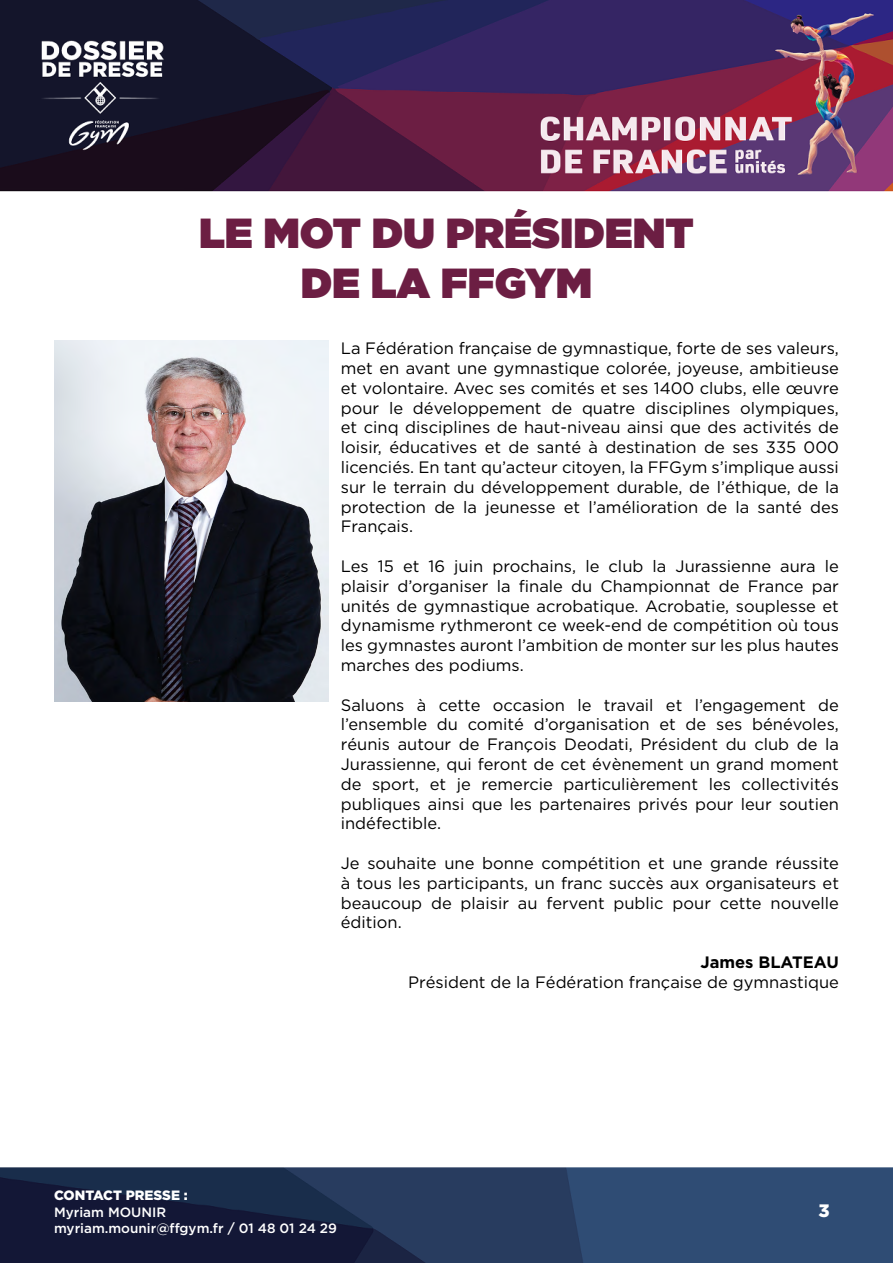
<style>
.page{position:relative;width:893px;height:1263px;background:#fff}
.page>*{position:absolute;margin:0;border:0;box-sizing:border-box;transform-origin:0 0}
.t1{font:900 42px/50.4px "Gotham HTF";color:#6c1e43;text-align:center}
.t2{font:900 18px "Gotham HTF";color:#fff}
.t3{font:16.5px/19.8px "Gotham HTF";color:#000;text-align:justify}
.t4{font:700 16.5px "Gotham HTF";color:#000}
.t5{font:500 13.5px/16.2px "Gotham HTF";color:#fff}
.t6{font:900 13.5px "Gotham HTF";color:#fff}
</style>
<div class="page">
<img style="left:0;top:0;width:893px;height:1263px">
<img style="left:54px;top:340px;width:274px;height:362px">
<h1 class="t1" style="left:199px;top:207px;width:496px">LE MOT DU PRÉSIDENT<br>DE LA FFGYM</h1>
<p class="t3" style="left:341px;top:338px;width:500px">La Fédération française de gymnastique, forte de ses valeurs, met en avant une gymnastique colorée, joyeuse, ambitieuse et volontaire. Avec ses comités et ses 1400 clubs, elle œuvre pour le développement de quatre disciplines olympiques, et cinq disciplines de haut-niveau ainsi que des activités de loisir, éducatives et de santé à destination de ses 335 000 licenciés. En tant qu’acteur citoyen, la FFGym s’implique aussi sur le terrain du développement durable, de l’éthique, de la protection de la jeunesse et l’amélioration de la santé des Français.</p>
<p class="t3" style="left:341px;top:556px;width:500px">Les 15 et 16 juin prochains, le club la Jurassienne aura le plaisir d’organiser la finale du Championnat de France par unités de gymnastique acrobatique. Acrobatie, souplesse et dynamisme rythmeront ce week-end de compétition où tous les gymnastes auront l’ambition de monter sur les plus hautes marches des podiums.</p>
<p class="t3" style="left:341px;top:694px;width:500px">Saluons à cette occasion le travail et l’engagement de l’ensemble du comité d’organisation et de ses bénévoles, réunis autour de François Deodati, Président du club de la Jurassienne, qui feront de cet évènement un grand moment de sport, et je remercie particulièrement les collectivités publiques ainsi que les partenaires privés pour leur soutien indéfectible.</p>
<p class="t3" style="left:341px;top:853px;width:500px">Je souhaite une bonne compétition et une grande réussite à tous les participants, un franc succès aux organisateurs et beaucoup de plaisir au fervent public pour cette nouvelle édition.</p>
<p class="t4" style="left:700px;top:952px;width:140px">James BLATEAU</p>
<p class="t3" style="left:408px;top:972px;width:432px">Président de la Fédération française de gymnastique</p>
<p class="t6" style="left:54px;top:1188px;width:135px">CONTACT PRESSE :</p>
<p class="t5" style="left:54px;top:1203px;width:285px">Myriam MOUNIR myriam.mounir@ffgym.fr / 01 48 01 24 29</p>
<p class="t2" style="left:819px;top:1200px;width:13px">3</p>
</div>
